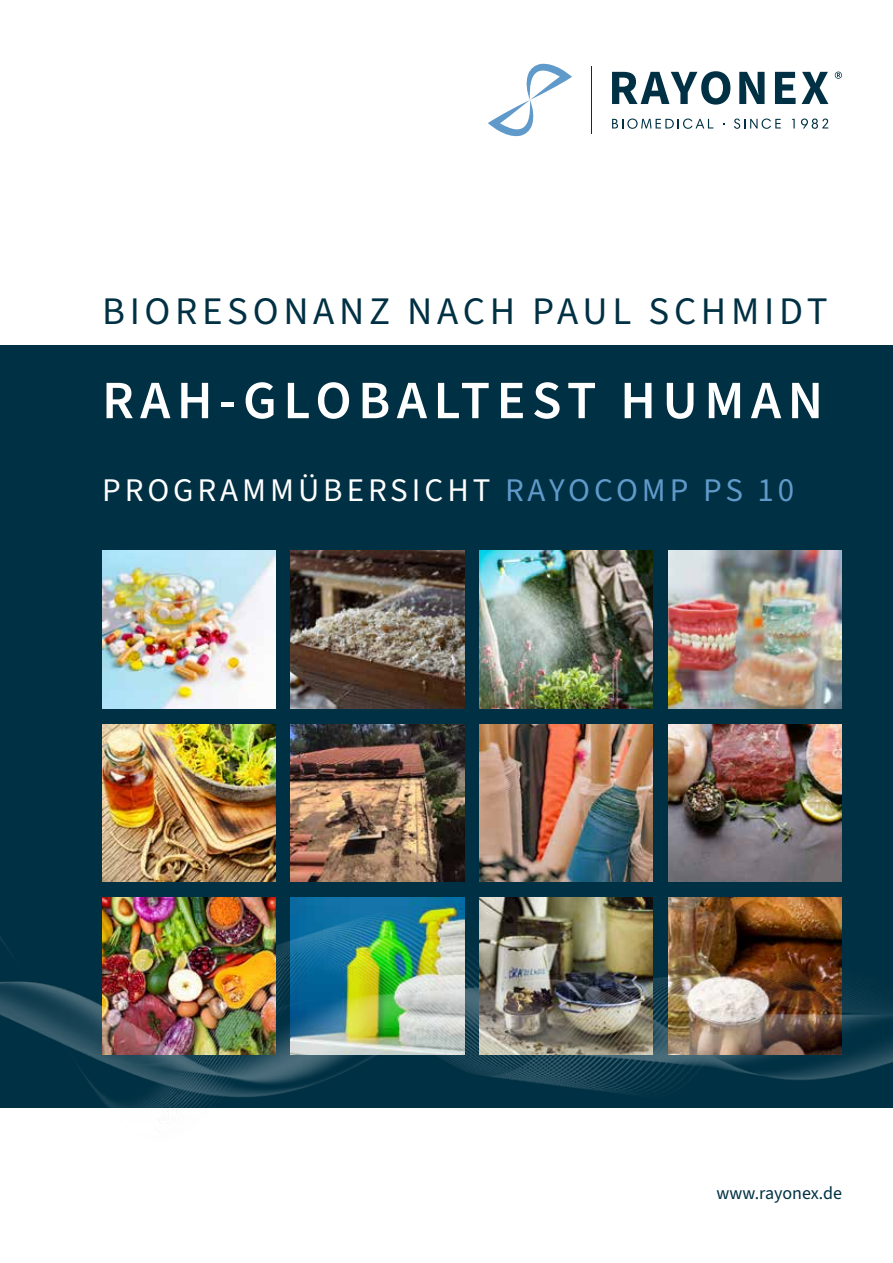
<style>
.page{position:relative;width:893px;height:1263px;background:#fff}
.page>*{position:absolute;margin:0;border:0;box-sizing:border-box;transform-origin:0 0}
.t1{font:600 54px "Source Sans 3";letter-spacing:.12em;color:#fff}
.t2{font:39px "Source Sans 3";letter-spacing:.12em;color:#003043}
.t3{font:33px "Source Sans 3";letter-spacing:.12em;color:#fff}
.t4{font:18px "Source Sans 3";color:#003043}
.s1{color:#609aca}
</style>
<div class="page">
<div style="left:0;top:345px;width:893px;height:763px;background:#003043"></div>
<img style="left:480px;top:724px;width:173px;height:143px">
<img style="left:669px;top:724px;width:173px;height:143px">
<img style="left:102px;top:551px;width:173px;height:157px">
<img style="left:102px;top:724px;width:173px;height:143px">
<img style="left:480px;top:551px;width:173px;height:157px">
<img style="left:291px;top:551px;width:173px;height:157px">
<img style="left:291px;top:724px;width:173px;height:143px">
<img style="left:669px;top:551px;width:173px;height:157px">
<img style="left:0;top:867px;width:893px;height:253px">
<svg style="left:488px;top:64px;width:84px;height:72px"></svg>
<hr style="left:591px;top:66px;width:1px;height:68px;background:#003043">
<svg style="left:612px;top:71px;width:118px;height:34px"></svg>
<svg style="left:739px;top:72px;width:25px;height:32px"></svg>
<svg style="left:775px;top:72px;width:53px;height:32px"></svg>
<svg style="left:612px;top:119px;width:101px;height:10px"></svg>
<svg style="left:734px;top:119px;width:47px;height:10px"></svg>
<svg style="left:792px;top:119px;width:3px;height:9px"></svg>
<svg style="left:801px;top:119px;width:27px;height:10px"></svg>
<svg style="left:835px;top:72px;width:7px;height:7px"></svg>
<p class="t2" style="left:102px;top:285px;width:727px">BIORESONANZ NACH PAUL SCHMIDT</p>
<h1 class="t1" style="left:102px;top:364px;width:723px">RAH-GLOBALTEST HUMAN</h1>
<p class="t3" style="left:102px;top:468px;width:694px">PROGRAMMÜBERSICHT <span class="s1">RAYOCOMP PS 10</span></p>
<p class="t4" style="left:717px;top:1181px;width:127px">www.rayonex.de</p>
</div>
